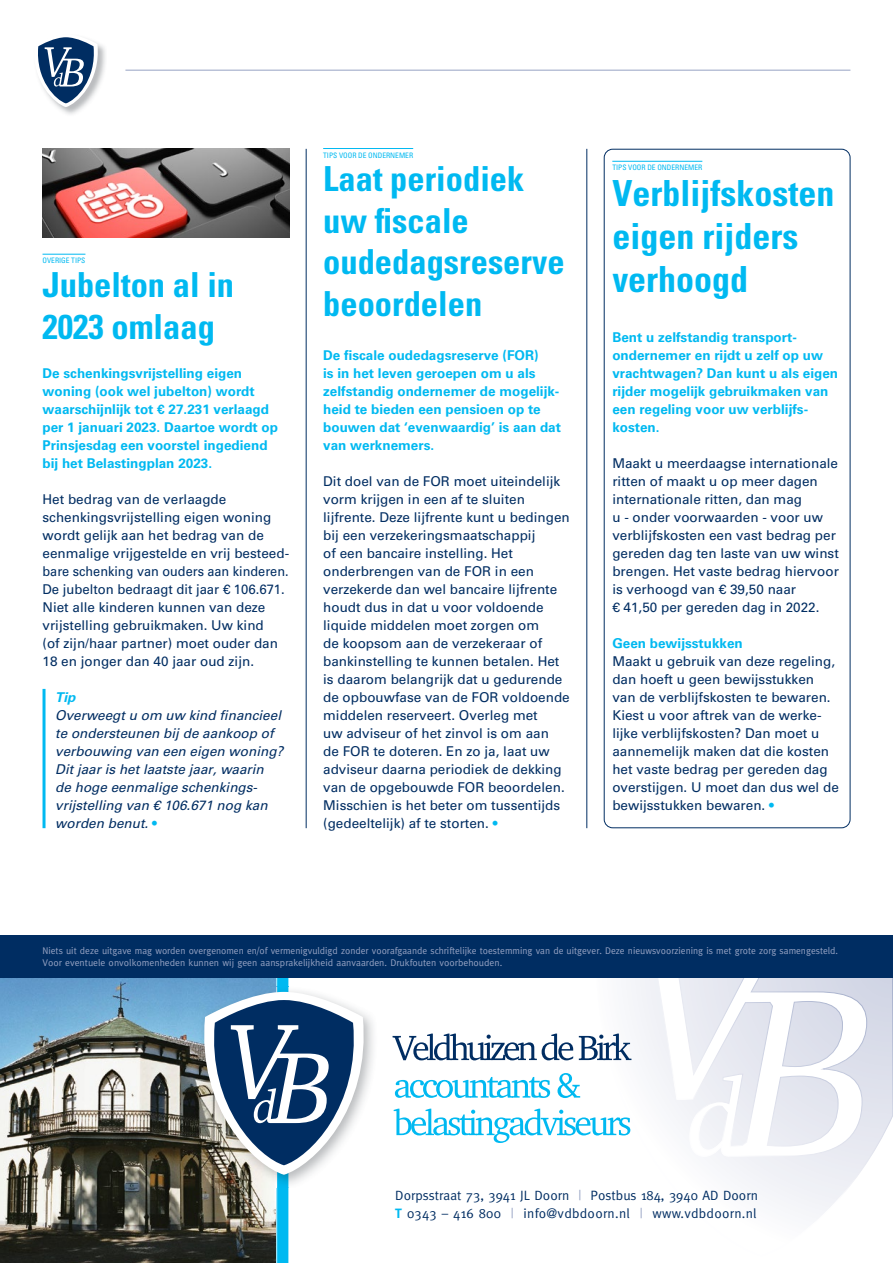
<style>
.page{position:relative;width:893px;height:1263px;background:#fff}
.page>*{position:absolute;margin:0;border:0;box-sizing:border-box;transform-origin:0 0}
.t1{font:700 condensed 36px/43.2px "Univers LT Std";color:#00b9f1}
.t2{font:700 condensed 34.5px/41.4px "Univers LT Std";color:#00b9f1}
.t3{font:13.5px/18px "Univers LT Std";color:#002d62}
.t4{font:700 13.5px/18px "Univers LT Std";color:#00b9f1}
.t5{font:italic 13.5px/18px "Univers LT Std";color:#002d62}
.t6{font:13.5px/18px "Meta";color:#002d62}
.t7{font:italic 700 13.5px "Univers LT Std";color:#00b9f1}
.t8{font:9.75px/11.7px "Meta";color:#97a3c3}
.t9{font:condensed 7.5px "Univers LT Std";color:#00b9f1}
.s1{font-style:normal;color:#00b9f1}
.s2{color:#00b9f1}
.s3{color:#97a3c3}
.s4{font-weight:700;color:#00b9f1}
</style>
<div class="page">
<svg style="left:597px;top:978px;width:296px;height:237px"></svg>
<img style="left:0;top:978px;width:276px;height:285px">
<div style="left:277px;top:948px;width:12px;height:315px;background:#00b9f1"></div>
<hr style="left:288px;top:948px;width:1px;height:315px;background:#fff">
<div style="left:0;top:935px;width:893px;height:43px;background:#002d62"></div>
<svg style="left:393px;top:1033px;width:180px;height:27px"></svg>
<svg style="left:579px;top:1033px;width:52px;height:27px"></svg>
<svg style="left:395px;top:1077px;width:155px;height:21px"></svg>
<svg style="left:557px;top:1073px;width:23px;height:25px"></svg>
<svg style="left:394px;top:1109px;width:236px;height:34px"></svg>
<img style="left:288px;top:987px;width:85px;height:201px">
<img style="left:199px;top:987px;width:89px;height:201px">
<svg style="left:196px;top:992px;width:176px;height:183px"></svg>
<img style="left:58px;top:45px;width:48px;height:69px">
<svg style="left:38px;top:37px;width:63px;height:70px"></svg>
<hr style="left:125px;top:70px;width:725px;height:1px;background:#97a3c3">
<div style="left:604px;top:149px;width:246px;height:679px;border:1px solid #002d62;border-radius:9px"></div>
<hr style="left:612px;top:161px;width:90px;height:1px;background:#00b9f1">
<hr style="left:586px;top:149px;width:1px;height:679px;background:#002d62">
<hr style="left:306px;top:149px;width:1px;height:679px;background:#002d62">
<hr style="left:323px;top:148px;width:90px;height:1px;background:#00b9f1">
<hr style="left:43px;top:254px;width:42px;height:1px;background:#00b9f1">
<hr style="left:43px;top:689px;width:3px;height:139px;background:#00b9f1">
<img style="left:43px;top:149px;width:246px;height:89px">
<p class="t9" style="left:43px;top:256px;width:44px">OVERIGE TIPS</p>
<h2 class="t2" style="left:43px;top:264px;width:193px">Jubelton al in<br>2023 omlaag</h2>
<p class="t4" style="left:43px;top:364px;width:237px">De schenkingsvrijstelling eigen woning (ook wel jubelton) wordt waarschijnlijk tot € 27.231 verlaagd per 1 januari 2023. Daartoe wordt op Prinsjesdag een voorstel ingediend bij het Belastingplan 2023.</p>
<p class="t3" style="left:43px;top:490px;width:248px">Het bedrag van de verlaagde schenkingsvrijstelling eigen woning wordt gelijk aan het bedrag van de eenmalige vrijgestelde en vrij besteed&shy;bare schenking van ouders aan kinderen.<br>De jubelton bedraagt dit jaar € 106.671.<br>Niet alle kinderen kunnen van deze vrijstelling gebruikmaken. Uw kind<br>(of zijn/haar partner) moet ouder dan 18 en jonger dan 40 jaar oud zijn.</p>
<p class="t7" style="left:55px;top:689px;width:22px">Tip</p>
<p class="t5" style="left:55px;top:706px;width:230px">Overweegt u om uw kind financieel te ondersteunen bij de aankoop of verbouwing van een eigen woning?<br>Dit jaar is het laatste jaar, waarin<br>de hoge eenmalige schenkings&shy;vrijstelling van € 106.671 nog kan worden benut. <span class="s1">•</span></p>
<p class="t9" style="left:323px;top:150px;width:92px">TIPS VOOR DE ONDERNEMER</p>
<h2 class="t2" style="left:323px;top:158px;width:243px">Laat periodiek uw fiscale oudedagsreserve beoordelen</h2>
<p class="t4" style="left:323px;top:346px;width:239px">De fiscale oudedagsreserve (FOR)<br>is in het leven geroepen om u als zelfstandig ondernemer de mogelijk&shy;heid te bieden een pensioen op te bouwen dat ‘evenwaardig’ is aan dat van werknemers.</p>
<p class="t3" style="left:323px;top:472px;width:248px">Dit doel van de FOR moet uiteindelijk vorm krijgen in een af te sluiten lijfrente. Deze lijfrente kunt u bedingen bij een verzekeringsmaatschappij<br>of een bancaire instelling. Het onderbrengen van de FOR in een verzekerde dan wel bancaire lijfrente houdt dus in dat u voor voldoende liquide middelen moet zorgen om<br>de koopsom aan de verzekeraar of bankinstelling te kunnen betalen. Het is daarom belangrijk dat u gedurende de opbouwfase van de FOR voldoende middelen reserveert. Overleg met<br>uw adviseur of het zinvol is om aan<br>de FOR te doteren. En zo ja, laat uw adviseur daarna periodiek de dekking van de opgebouwde FOR beoordelen.<br>Misschien is het beter om tussentijds (gedeeltelijk) af te storten. <span class="s2">•</span></p>
<p class="t9" style="left:612px;top:163px;width:92px">TIPS VOOR DE ONDERNEMER</p>
<h1 class="t1" style="left:612px;top:171px;width:224px">Verblijfskosten eigen rijders verhoogd</h1>
<p class="t4" style="left:612px;top:328px;width:227px">Bent u zelfstandig transport&shy;ondernemer en rijdt u zelf op uw vrachtwagen? Dan kunt u als eigen rijder mogelijk gebruikmaken van een regeling voor uw verblijfs&shy;kosten.</p>
<p class="t3" style="left:612px;top:454px;width:228px">Maakt u meerdaagse internationale ritten of maakt u op meer dagen internationale ritten, dan mag<br>u - onder voorwaarden - voor uw verblijfskosten een vast bedrag per gereden dag ten laste van uw winst brengen. Het vaste bedrag hiervoor is verhoogd van € 39,50 naar<br>€ 41,50 per gereden dag in 2022.</p>
<p class="t4" style="left:612px;top:634px;width:132px">Geen bewijsstukken</p>
<p class="t3" style="left:612px;top:652px;width:228px">Maakt u gebruik van deze regeling, dan hoeft u geen bewijsstukken van de verblijfskosten te bewaren.<br>Kiest u voor aftrek van de werke&shy;lijke verblijfskosten? Dan moet u aannemelijk maken dat die kosten het vaste bedrag per gereden dag overstijgen. U moet dan dus wel de bewijsstukken bewaren. <span class="s2">•</span></p>
<p class="t8" style="left:43px;top:944px;width:797px">Niets uit deze uitgave mag worden overgenomen en/of vermenigvuldigd zonder voorafgaande schriftelijke toestemming van de uitgever. Deze nieuwsvoorziening is met grote zorg samengesteld.<br>Voor eventuele onvolkomenheden kunnen wij geen aansprakelijkheid aanvaarden. Drukfouten voorbehouden.</p>
<p class="t6" style="left:395px;top:1186px;width:364px">Dorpsstraat 73, 3941 JL Doorn <span class="s3">|</span> Postbus 184, 3940 AD Doorn<br><span class="s4">T</span> 0343 – 416 800 <span class="s3">|</span> info@vdbdoorn.nl <span class="s3">|</span> www.vdbdoorn.nl</p>
</div>
